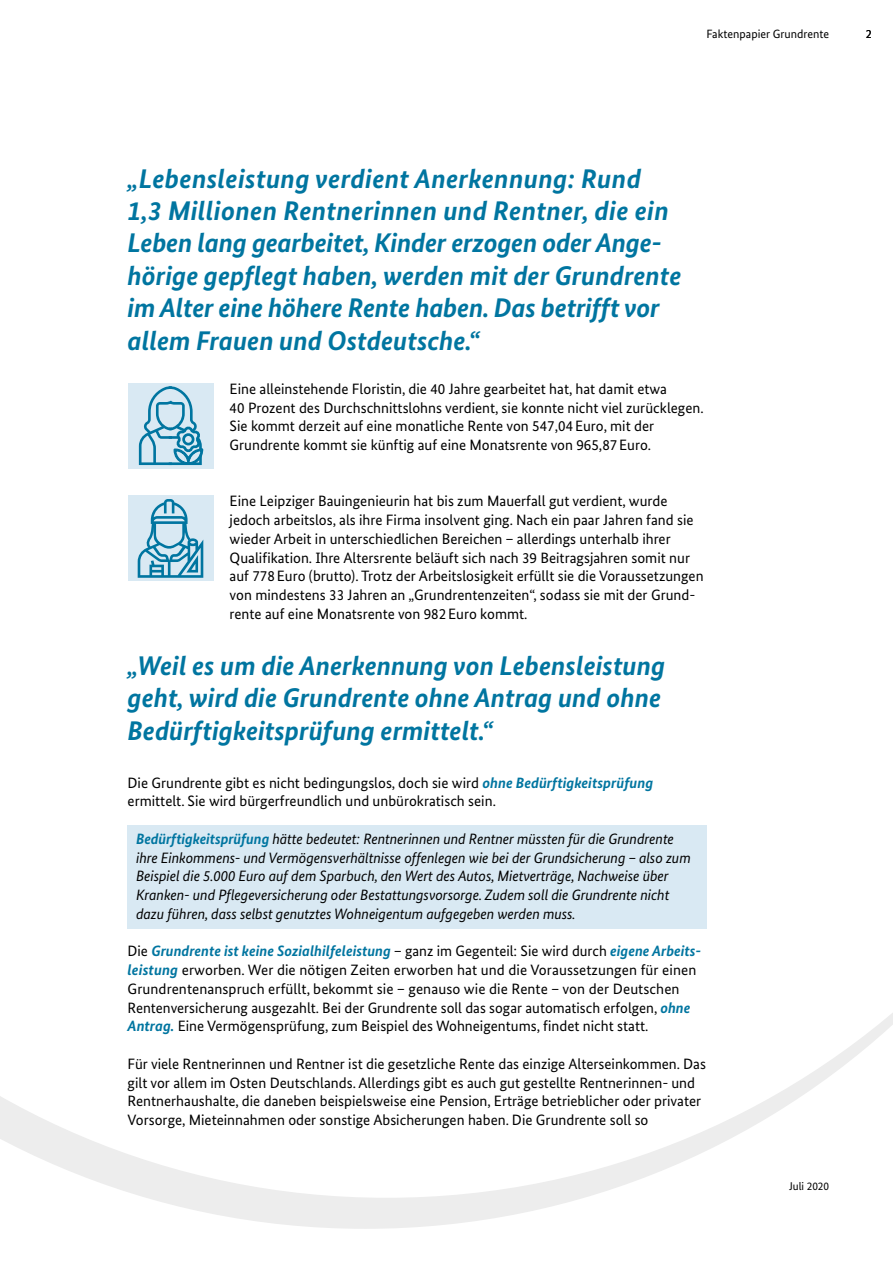
<style>
.page{position:relative;width:893px;height:1263px;background:#fff}
.page>*{position:absolute;margin:0;border:0;box-sizing:border-box;transform-origin:0 0}
.H2_Ueberschrift{font:italic 700 27px/32.4px "Bundes Sans";color:#0075a0}
.P_Fliess{font:15px/18.8px "Bundes Sans";color:#000}
.P_Fliess_Sans{font:italic 15px/18.8px "Bundes Sans";letter-spacing:-.005em;color:#000}
.t1{font:12px "Bundes Sans";color:#000}
.t2{font:11.25px "Bundes Sans";color:#000}
.s1{font-weight:700;font-style:italic;color:#0075a0}
.s2{font-weight:700;color:#0075a0}
</style>
<div class="page">
<svg style="left:149px;top:1198px;width:433px;height:31px;fill:#ededed"></svg>
<svg style="left:0;top:1013px;width:893px;height:185px"></svg>
<div style="left:128px;top:825px;width:579px;height:103px;background:#d9e9f3"></div>
<div style="left:128px;top:383px;width:85px;height:86px;background:#d9e9f3"></div>
<svg style="left:139px;top:386px;width:64px;height:79px"></svg>
<div style="left:128px;top:495px;width:85px;height:86px;background:#d9e9f3"></div>
<svg style="left:138px;top:499px;width:65px;height:79px"></svg>
<p class="t1" style="left:706px;top:26px;width:124px">Faktenpapier Grundrente</p>
<p class="t1" style="left:866px;top:26px;width:7px">2</p>
<h2 class="H2_Ueberschrift" style="left:128px;top:162px;width:555px">„Lebensleistung verdient Anerkennung: Rund 1,3 Millionen Rentnerinnen und Rentner, die ein Leben lang gearbeitet, Kinder erzogen oder Ange&shy;hörige gepflegt haben, werden mit der Grundrente im Alter eine höhere Rente haben. Das betrifft vor allem Frauen und Ostdeutsche.“</h2>
<p class="P_Fliess" style="left:230px;top:379px;width:476px">Eine alleinstehende Floristin, die 40 Jahre gearbeitet hat, hat damit etwa<br>40 Prozent des Durchschnittslohns verdient, sie konnte nicht viel zurücklegen.<br>Sie kommt derzeit auf eine monatliche Rente von 547,04 Euro, mit der Grundrente kommt sie künftig auf eine Monatsrente von 965,87 Euro.</p>
<p class="P_Fliess" style="left:230px;top:492px;width:475px">Eine Leipziger Bauingenieurin hat bis zum Mauerfall gut verdient, wurde jedoch arbeitslos, als ihre Firma insolvent ging. Nach ein paar Jahren fand sie wieder Arbeit in unterschiedlichen Bereichen – allerdings unterhalb ihrer Qualifikation. Ihre Altersrente beläuft sich nach 39 Beitragsjahren somit nur auf 778 Euro (brutto). Trotz der Arbeitslosigkeit erfüllt sie die Voraussetzungen von mindestens 33 Jahren an „Grundrentenzeiten“, sodass sie mit der Grund&shy;rente auf eine Monatsrente von 982 Euro kommt.</p>
<h2 class="H2_Ueberschrift" style="left:128px;top:649px;width:539px">„Weil es um die Anerkennung von Lebensleistung geht, wird die Grundrente ohne Antrag und ohne<br>Bedürftigkeitsprüfung ermittelt.“</h2>
<p class="P_Fliess" style="left:128px;top:773px;width:527px">Die Grundrente gibt es nicht bedingungslos, doch sie wird <span class="s1">ohne Bedürftigkeitsprüfung </span>ermittelt. Sie wird bürgerfreundlich und unbürokratisch sein.</p>
<p class="P_Fliess_Sans" style="left:136px;top:829px;width:556px"><span class="s2">Bedürftigkeitsprüfung</span> hätte bedeutet: Rentnerinnen und Rentner müssten für die Grundrente ihre Einkommens- und Vermögensverhältnisse offenlegen wie bei der Grundsicherung – also zum Beispiel die 5.000 Euro auf dem Sparbuch, den Wert des Autos, Mietverträge, Nachweise über Kranken- und Pflegeversicherung oder Bestattungsvorsorge. Zudem soll die Grundrente nicht dazu führen, dass selbst genutztes Wohneigentum aufgegeben werden muss.</p>
<p class="P_Fliess" style="left:128px;top:942px;width:575px">Die <span class="s1">Grundrente ist keine Sozialhilfeleistung</span> – ganz im Gegenteil: Sie wird durch <span class="s1">eigene Arbeits&shy;leistung</span> erworben. Wer die nötigen Zeiten erworben hat und die Voraussetzungen für einen Grundrentenanspruch erfüllt, bekommt sie – genauso wie die Rente – von der Deutschen Rentenversicherung ausgezahlt. Bei der Grundrente soll das sogar automatisch erfolgen, <span class="s1">ohne Antrag.</span> Eine Vermögensprüfung, zum Beispiel des Wohneigentums, findet nicht statt.</p>
<p class="P_Fliess" style="left:128px;top:1054px;width:580px">Für viele Rentnerinnen und Rentner ist die gesetzliche Rente das einzige Alterseinkommen. Das gilt vor allem im Osten Deutschlands. Allerdings gibt es auch gut gestellte Rentnerinnen- und Rentnerhaushalte, die daneben beispielsweise eine Pension, Erträge betrieblicher oder privater Vorsorge, Mieteinnahmen oder sonstige Absicherungen haben. Die Grundrente soll so</p>
<p class="t2" style="left:789px;top:1179px;width:42px">Juli 2020</p>
</div>
